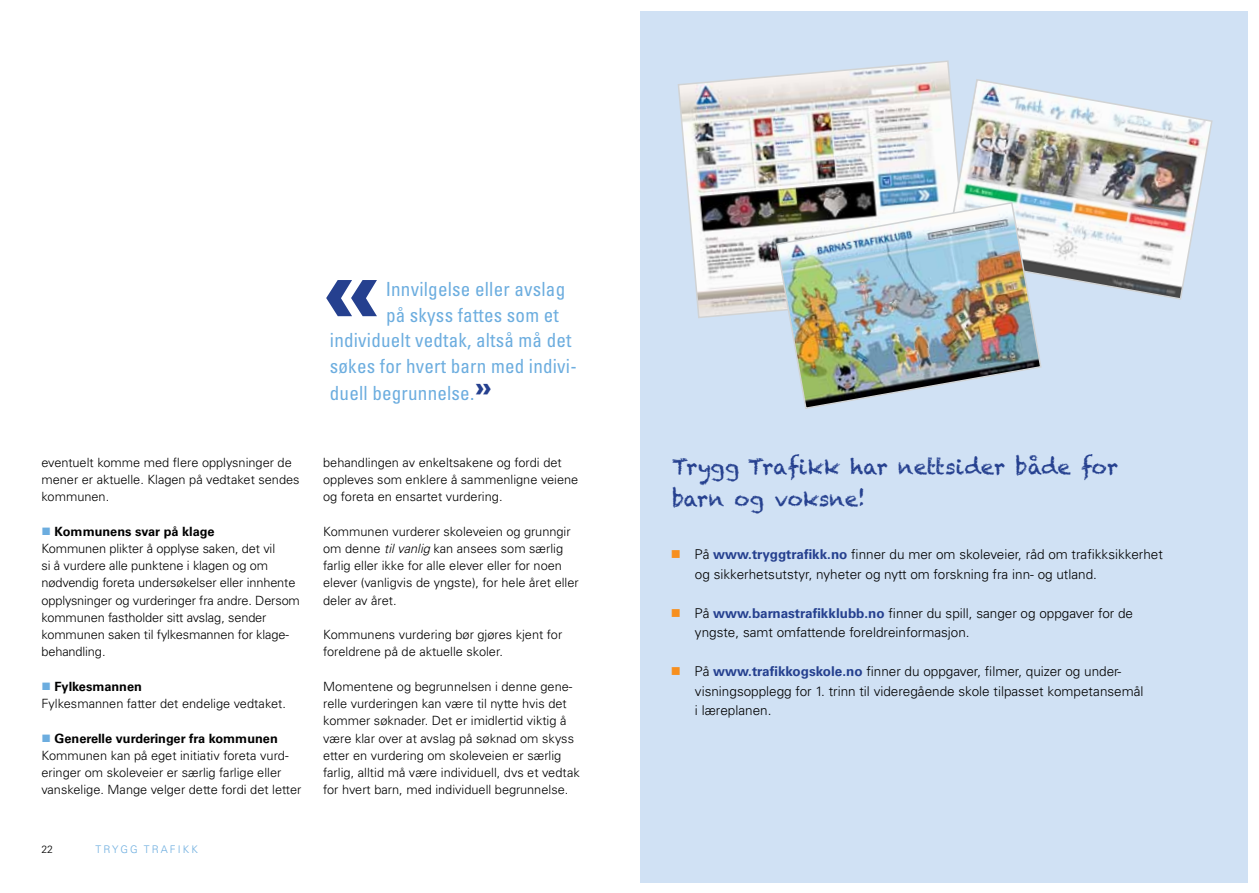
<style>
.page{position:relative;width:1259px;height:893px;background:#fff}
.page>*{position:absolute;margin:0;border:0;box-sizing:border-box;transform-origin:0 0}
.t1{font:900 92.7px "Univers";color:#25408f}
.t2{font:21px/31.5px "Chalkduster";color:#25408f}
.t3{font:condensed 19.5px "Univers";letter-spacing:.01em;color:#6caddf}
.t4{font:300 13.5px/19.5px "Univers";color:#000}
.t5{font:300 12.75px/17.2px "Univers";color:#000}
.t6{font:300 10.5px "Univers";letter-spacing:.2em;color:#6caddf}
.t7{font:300 10.5px "Univers";color:#000}
.s1{color:#6caddf}
.s2{font-weight:700}
.s3{font-style:italic}
.s4{color:#f78f1e}
.s5{font-weight:700;color:#25408f}
</style>
<div class="page">
<div style="left:640px;top:11px;width:608px;height:871px;background:#d0e1f4"></div>
<img style="left:678px;top:60px;width:272px;height:258px">
<img style="left:944px;top:78px;width:269px;height:222px">
<img style="left:775px;top:201px;width:267px;height:208px">
<p class="t5" style="left:41px;top:453px;width:260px">eventuelt komme med flere opplysninger de mener er aktuelle. Klagen på vedtaket sendes kommunen.</p>
<p class="t5" style="left:41px;top:522px;width:260px"><span class="s1">■</span> <span class="s2">Kommunens svar på klage<br></span>Kommunen plikter å opplyse saken, det vil<br>si å vurdere alle punktene i klagen og om nødvendig foreta undersøkelser eller innhente opplysninger og vurderinger fra andre. Dersom kommunen fastholder sitt avslag, sender kommunen saken til fylkesmannen for klage&shy;behandling.</p>
<p class="t5" style="left:41px;top:678px;width:246px"><span class="s1">■</span> <span class="s2">Fylkesmannen<br></span>Fylkesmannen fatter det endelige vedtaket.</p>
<p class="t5" style="left:41px;top:729px;width:261px"><span class="s1">■</span> <span class="s2">Generelle vurderinger fra kommunen </span>Kommunen kan på eget initiativ foreta vurd&shy;eringer om skoleveier er særlig farlige eller vanskelige. Mange velger dette fordi det letter</p>
<p class="t7" style="left:41px;top:843px;width:13px">22</p>
<p class="t6" style="left:95px;top:843px;width:34px">Trygg</p>
<p class="t6" style="left:144px;top:843px;width:17px">Trafikk</p>
<h1 class="t1" style="left:321px;top:230px;width:63px">«</h1>
<h3 class="t3" style="left:386px;top:277px;width:181px">Innvilgelse eller avslag</h3>
<h3 class="t3" style="left:386px;top:302px;width:174px">på skyss fattes som et</h3>
<h3 class="t3" style="left:330px;top:328px;width:243px">individuelt vedtak, altså må det</h3>
<h3 class="t3" style="left:330px;top:353px;width:248px">søkes for hvert barn med indivi-</h3>
<h3 class="t3" style="left:330px;top:380px;width:164px">duell begrunnelse.<sup>»</sup></h3>
<p class="t5" style="left:323px;top:453px;width:257px">behandlingen av enkeltsakene og fordi det oppleves som enklere å sammenligne veiene og foreta en ensartet vurdering.</p>
<p class="t5" style="left:323px;top:522px;width:257px">Kommunen vurderer skoleveien og grunngir om denne <span class="s3">til vanlig</span> kan ansees som særlig farlig eller ikke for alle elever eller for noen elever (vanligvis de yngste), for hele året eller deler av året.</p>
<p class="t5" style="left:323px;top:626px;width:240px">Kommunens vurdering bør gjøres kjent for foreldrene på de aktuelle skoler.</p>
<p class="t5" style="left:323px;top:678px;width:258px">Momentene og begrunnelsen i denne gene&shy;relle vurderingen kan være til nytte hvis det kommer søknader. Det er imidlertid viktig å være klar over at avslag på søknad om skyss etter en vurdering om skoleveien er særlig farlig, alltid må være individuell, dvs et vedtak for hvert barn, med individuell begrunnelse.</p>
<h2 class="t2" style="left:672px;top:451px;width:448px">Trygg Trafikk har nettsider både for barn og voksne!</h2>
<p class="t4" style="left:695px;top:545px;width:469px;text-indent:-24px"><span class="s4">■</span> På <span class="s5">www.tryggtrafikk.no</span> finner du mer om skoleveier, råd om trafikksikkerhet og sikkerhetsutstyr, nyheter og nytt om forskning fra inn- og utland.</p>
<p class="t4" style="left:695px;top:603px;width:440px;text-indent:-24px"><span class="s4">■</span> På <span class="s5">www.barnastrafikklubb.no</span> finner du spill, sanger og oppgaver for de yngste, samt omfattende foreldreinformasjon.</p>
<p class="t4" style="left:695px;top:662px;width:450px;text-indent:-24px"><span class="s4">■</span> På <span class="s5">www.trafikkogskole.no</span> finner du oppgaver, filmer, quizer og under&shy;visningsopplegg for 1. trinn til videregående skole tilpasset kompetansemål i læreplanen.</p>
</div>
